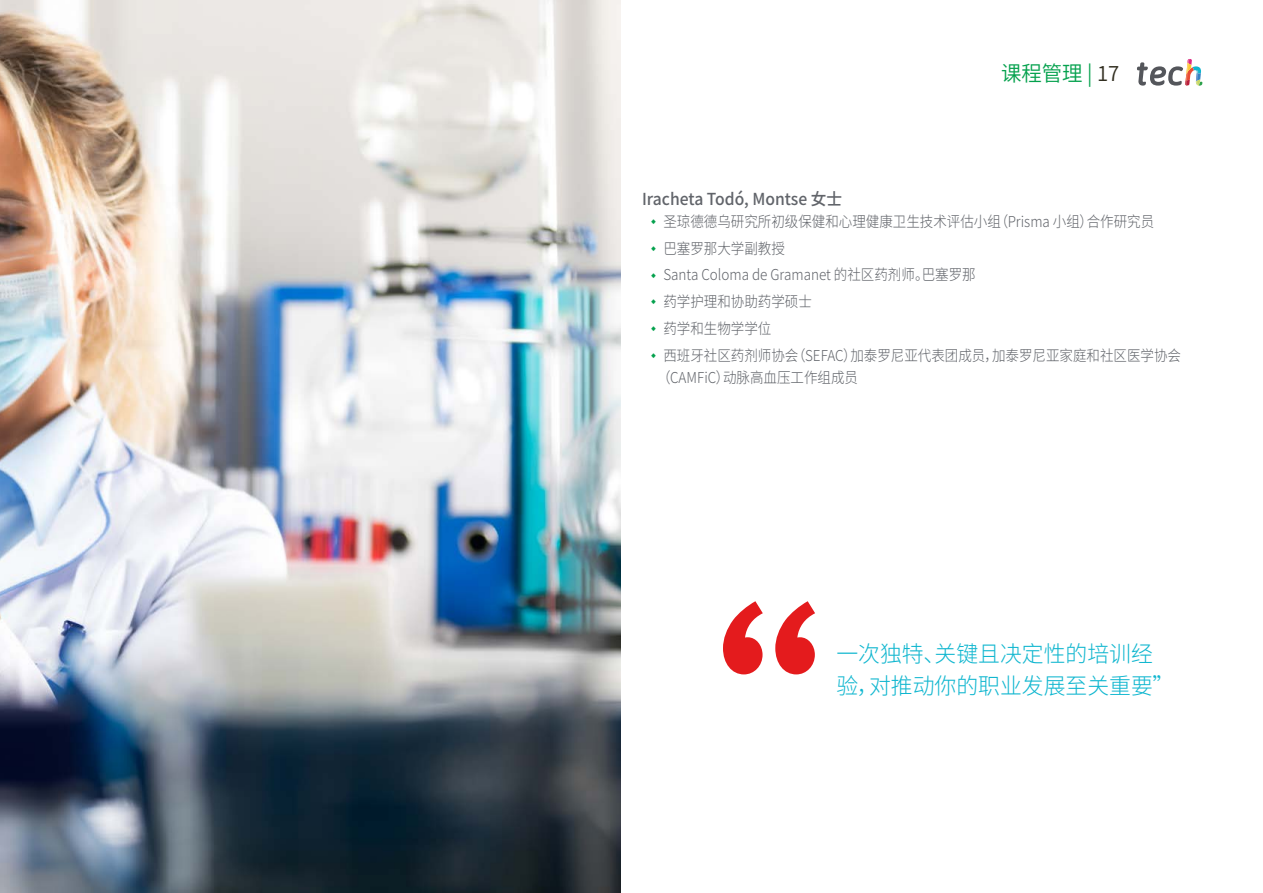
<style>
.page{position:relative;width:1263px;height:893px;background:#fff}
.page>*{position:absolute;margin:0;border:0;box-sizing:border-box;transform-origin:0 0}
.t1{font:300 22.5px/31.5px "Source Han Sans CN";color:#0fb6cf}
.t2{font:21px "Source Han Sans CN";color:#04a14d}
.t3{font:500 16.5px "Source Han Sans CN";color:#61646a;scale:.95 1}
.t4{font:300 15px/26.7px "Source Han Sans CN";color:#61646a;scale:.9 1}
.s1{color:#312e20}
</style>
<div class="page">
<img style="left:0;top:0;width:621px;height:893px">
<svg style="left:723px;top:601px;width:92px;height:73px"></svg>
<svg style="left:1137px;top:59px;width:65px;height:27px"></svg>
<h2 class="t2" style="left:1001px;top:61px;width:120px">课程管理 | <span class="s1">17</span></h2>
<p class="t3" style="left:642px;top:189px;width:212px">Iracheta Todó, Montse 女士</p>
<p class="t4" style="left:663px;top:208px;width:577px">圣琼德德乌研究所初级保健和心理健康卫生技术评估小组（Prisma 小组）合作研究员<br>巴塞罗那大学副教授<br>Santa Coloma de Gramanet 的社区药剂师。巴塞罗那<br>药学护理和协助药学硕士<br>药学和生物学学位<br>西班牙社区药剂师协会（SEFAC）加泰罗尼亚代表团成员，加泰罗尼亚家庭和社区医学协会</p>
<p class="t4" style="left:657px;top:365px;width:225px">（CAMFiC）动脉高血压工作组成员</p>
<h1 class="t1" style="left:836px;top:639px;width:340px">一次独特、关键且决定性的培训经验，对推动你的职业发展至关重要”</h1>
</div>
